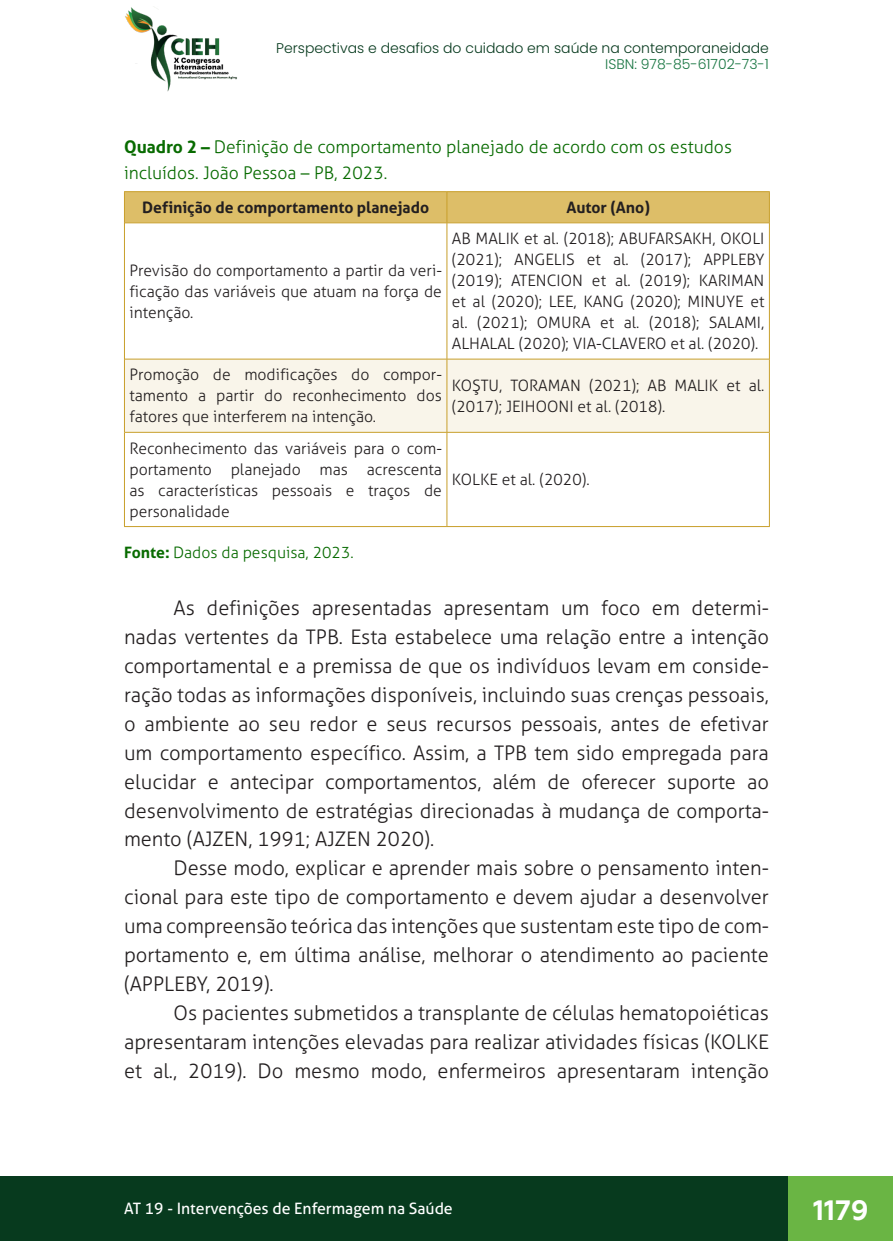
<style>
.page{position:relative;width:893px;height:1241px;background:#fff}
.page>*{position:absolute;margin:0;border:0;box-sizing:border-box;transform-origin:0 0}
.t1{font:700 28px "Geometria";color:#fff}
._8_CORPO{font:300 20.12px/28.9px "Aller";color:#231f20;text-align:justify}
._13_LEGENDAS{font:300 17.5px/26.2px "Aller";color:#086b00}
._10_CELULAS{font:300 15.75px/21px "Aller";color:#231f20;text-align:justify}
._11_CABECALHO{font:700 15.75px "Aller";color:#231f20}
.t2{font:15.75px "Aller";color:#fff}
._14_FONTES{font:300 15.75px "Aller";color:#086b00}
.t3{font:300 14px "Poppins";color:#073a1e}
.t4{font:300 14px "Poppins";color:#177541}
.s1{font-weight:700}
</style>
<div class="page">
<div style="left:0;top:1176px;width:893px;height:64px;background:#073a1e"></div>
<div style="left:789px;top:1176px;width:104px;height:64px;background:#6ab544"></div>
<img style="left:125px;top:6px;width:112px;height:86px">
<div style="left:125px;top:192px;width:644px;height:30px;background:#ddbe68"></div>
<svg style="left:125px;top:223px;width:644px;height:303px"></svg>
<div style="left:125px;top:360px;width:644px;height:72px;background:#f9f5ea"></div>
<hr style="left:447px;top:192px;width:1px;height:30px;background:#c89f2b">
<hr style="left:125px;top:222px;width:322px;height:1px;background:#c89f2b">
<hr style="left:447px;top:222px;width:322px;height:1px;background:#c89f2b">
<hr style="left:447px;top:223px;width:1px;height:136px;background:#c89f2b">
<hr style="left:125px;top:359px;width:322px;height:1px;background:#c89f2b">
<hr style="left:447px;top:359px;width:322px;height:1px;background:#c89f2b">
<hr style="left:447px;top:359px;width:1px;height:73px;background:#c89f2b">
<hr style="left:125px;top:432px;width:322px;height:1px;background:#c89f2b">
<hr style="left:447px;top:432px;width:322px;height:1px;background:#c89f2b">
<hr style="left:447px;top:432px;width:1px;height:94px;background:#c89f2b">
<hr style="left:124px;top:526px;width:323px;height:1px;background:#c89f2b">
<hr style="left:447px;top:526px;width:323px;height:1px;background:#c89f2b">
<hr style="left:124px;top:191px;width:323px;height:1px;background:#c89f2b">
<hr style="left:124px;top:192px;width:1px;height:31px;background:#c89f2b">
<hr style="left:447px;top:191px;width:323px;height:1px;background:#c89f2b">
<hr style="left:769px;top:192px;width:1px;height:31px;background:#c89f2b">
<hr style="left:124px;top:223px;width:1px;height:136px;background:#c89f2b">
<hr style="left:769px;top:223px;width:1px;height:136px;background:#c89f2b">
<hr style="left:124px;top:359px;width:1px;height:73px;background:#c89f2b">
<hr style="left:769px;top:359px;width:1px;height:73px;background:#c89f2b">
<hr style="left:124px;top:432px;width:1px;height:94px;background:#c89f2b">
<hr style="left:769px;top:432px;width:1px;height:94px;background:#c89f2b">
<p class="t3" style="left:276px;top:39px;width:494px">Perspectivas e desafios do cuidado em saúde na contemporaneidade</p>
<p class="t4" style="left:605px;top:56px;width:165px">ISBN: 978-85-61702-73-1</p>
<p class="_13_LEGENDAS" style="left:124px;top:133px;width:609px"><span class="s1">Quadro 2 –</span> Definição de comportamento planejado de acordo com os estudos incluídos. João Pessoa – PB, 2023.</p>
<p class="_11_CABECALHO" style="left:142px;top:197px;width:288px">Definição de comportamento planejado</p>
<p class="_11_CABECALHO" style="left:566px;top:197px;width:85px">Autor (Ano)</p>
<p class="_10_CELULAS" style="left:129px;top:259px;width:314px">Previsão do comportamento a partir da veri&shy;ficação das variáveis que atuam na força de intenção.</p>
<p class="_10_CELULAS" style="left:452px;top:228px;width:314px">AB MALIK et al. (2018); ABUFARSAKH, OKOLI (2021); ANGELIS et al. (2017); APPLEBY (2019); ATENCION et al. (2019); KARIMAN et al (2020); LEE, KANG (2020); MINUYE et al. (2021); OMURA et al. (2018); SALAMI, ALHALAL (2020); VIA-CLAVERO et al. (2020).</p>
<p class="_10_CELULAS" style="left:129px;top:364px;width:314px">Promoção de modificações do compor&shy;tamento a partir do reconhecimento dos fatores que interferem na intenção.</p>
<p class="_10_CELULAS" style="left:452px;top:374px;width:314px">KOŞTU, TORAMAN (2021); AB MALIK et al. (2017); JEIHOONI et al. (2018).</p>
<p class="_10_CELULAS" style="left:129px;top:437px;width:314px">Reconhecimento das variáveis para o com&shy;portamento planejado mas acrescenta as características pessoais e traços de personalidade</p>
<p class="_10_CELULAS" style="left:452px;top:469px;width:139px">KOLKE et al. (2020).</p>
<p class="_14_FONTES" style="left:124px;top:542px;width:231px"><span class="s1">Fonte:</span> Dados da pesquisa, 2023.</p>
<p class="_8_CORPO" style="left:124px;top:593px;width:646px;text-indent:50px">As definições apresentadas apresentam um foco em determi&shy;nadas vertentes da TPB. Esta estabelece uma relação entre a intenção comportamental e a premissa de que os indivíduos levam em conside&shy;ração todas as informações disponíveis, incluindo suas crenças pessoais, o ambiente ao seu redor e seus recursos pessoais, antes de efetivar um comportamento específico. Assim, a TPB tem sido empregada para elucidar e antecipar comportamentos, além de oferecer suporte ao desenvolvimento de estratégias direcionadas à mudança de comporta&shy;mento (AJZEN, 1991; AJZEN 2020).</p>
<p class="_8_CORPO" style="left:124px;top:853px;width:646px;text-indent:50px">Desse modo, explicar e aprender mais sobre o pensamento inten&shy;cional para este tipo de comportamento e devem ajudar a desenvolver uma compreensão teórica das intenções que sustentam este tipo de com&shy;portamento e, em última análise, melhorar o atendimento ao paciente (APPLEBY, 2019).</p>
<p class="_8_CORPO" style="left:124px;top:997px;width:646px;text-indent:50px">Os pacientes submetidos a transplante de células hematopoiéticas apresentaram intenções elevadas para realizar atividades físicas (KOLKE et al., 2019). Do mesmo modo, enfermeiros apresentaram intenção</p>
<p class="t2" style="left:124px;top:1198px;width:330px">AT 19 - Intervenções de Enfermagem na Saúde</p>
<h1 class="t1" style="left:813px;top:1192px;width:57px">1179</h1>
</div>
